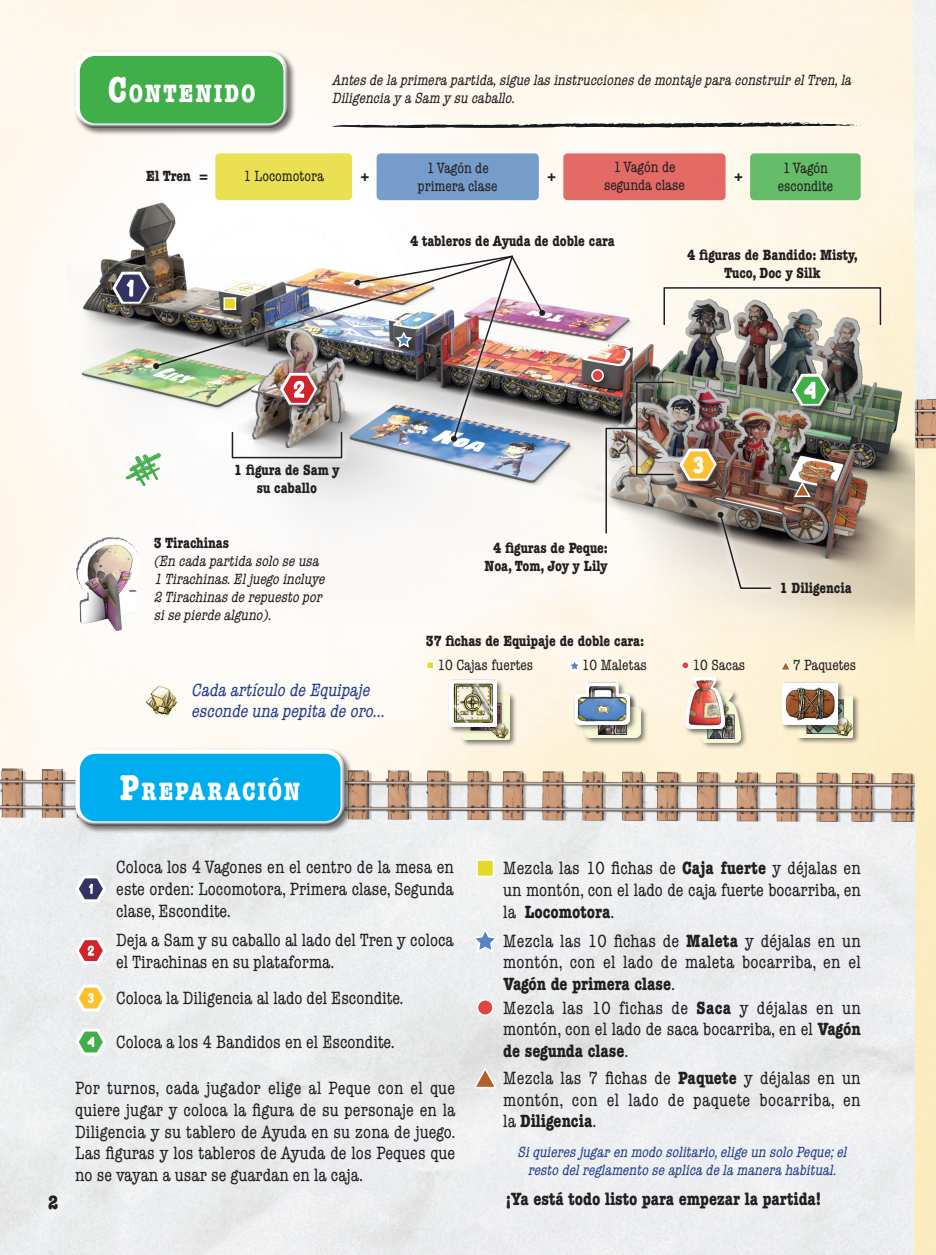
<style>
.page{position:relative;width:936px;height:1255px;background:#fff}
.page>*{position:absolute;margin:0;border:0;box-sizing:border-box;transform-origin:0 0}
.t1{font:700 condensed 25.5px "American Typewriter ITC Pro";letter-spacing:.075em;color:#fff}
.t2{font:700 condensed 19.5px "American Typewriter ITC Pro";color:#231f20}
.t3{font:condensed 18px/21.6px "American Typewriter ITC Pro";color:#231f20;text-align:justify}
.t4{font:italic condensed 18px/21px "American Typewriter ITC Pro";color:#253f8e}
.t5{font:700 condensed 18px "American Typewriter ITC Pro";color:#231f20}
.t6{font:italic condensed 15px/18px "American Typewriter ITC Pro";color:#231f20}
.t7{font:700 condensed 15px/18px "American Typewriter ITC Pro";color:#231f20;text-align:center}
.t8{font:condensed 15px/18px "American Typewriter ITC Pro";color:#231f20;text-align:center}
.t9{font:italic condensed 15px/18px "American Typewriter ITC Pro";color:#253f8e;text-align:center}
.s1{font-size:36.3px}
.s2{font-style:normal}
.s3{font-weight:700}
</style>
<div class="page">
<img style="left:67px;top:38px;width:847px;height:636px">
<img style="left:912px;top:0;width:23px;height:433px">
<div style="left:74px;top:50px;width:222px;height:86px;background:#231f20;opacity:.6"></div>
<div style="left:74px;top:49px;width:214px;height:71px;background:#fff;opacity:.75"></div>
<div style="left:74px;top:58px;width:216px;height:71px;background:#231f20;opacity:.75"></div>
<div style="left:710px;top:504px;width:68px;height:92px;background:#fff;opacity:.75"></div>
<svg style="left:717px;top:512px;width:55px;height:77px;background:#aca49c"></svg>
<img style="left:76px;top:537px;width:64px;height:93px">
<img style="left:0;top:768px;width:914px;height:54px">
<svg style="left:126px;top:453px;width:35px;height:33px"></svg>
<div style="left:700px;top:689px;width:47px;height:60px;background:#231f20;opacity:.6"></div>
<img style="left:702px;top:691px;width:38px;height:51px">
<div style="left:684px;top:676px;width:47px;height:60px;background:#231f20;opacity:.6"></div>
<img style="left:686px;top:677px;width:38px;height:52px">
<div style="left:583px;top:694px;width:64px;height:51px;background:#231f20;opacity:.6"></div>
<img style="left:584px;top:695px;width:56px;height:42px">
<div style="left:572px;top:681px;width:65px;height:50px;background:#231f20;opacity:.6"></div>
<img style="left:574px;top:682px;width:55px;height:42px">
<div style="left:215px;top:153px;width:137px;height:47px;background:#eae052;border-radius:4px"></div>
<div style="left:376px;top:153px;width:163px;height:47px;background:#769cca;border-radius:4px"></div>
<div style="left:461px;top:691px;width:56px;height:56px;background:#231f20;opacity:.6"></div>
<img style="left:462px;top:693px;width:47px;height:47px">
<div style="left:448px;top:678px;width:56px;height:56px;background:#231f20;opacity:.6"></div>
<img style="left:450px;top:680px;width:46px;height:46px">
<div style="left:563px;top:153px;width:162px;height:47px;background:#e46a65;border-radius:4px"></div>
<div style="left:750px;top:153px;width:110px;height:47px;background:#65bc68;border-radius:4px"></div>
<div style="left:795px;top:694px;width:65px;height:51px;background:#231f20;opacity:.6"></div>
<img style="left:797px;top:695px;width:55px;height:42px">
<div style="left:780px;top:680px;width:65px;height:51px;background:#231f20;opacity:.6"></div>
<img style="left:782px;top:682px;width:55px;height:42px">
<div style="left:74px;top:747px;width:279px;height:86px;background:#231f20;opacity:.6"></div>
<div style="left:74px;top:746px;width:271px;height:71px;background:#fff;opacity:.75"></div>
<div style="left:74px;top:755px;width:273px;height:71px;background:#231f20;opacity:.75"></div>
<svg style="left:332px;top:122px;width:529px;height:6px"></svg>
<svg style="left:74px;top:1025px;width:34px;height:31px"></svg>
<svg style="left:74px;top:982px;width:34px;height:30px"></svg>
<svg style="left:74px;top:934px;width:34px;height:31px"></svg>
<svg style="left:74px;top:872px;width:34px;height:31px"></svg>
<div style="left:678px;top:447px;width:46px;height:42px;background:#231f20;opacity:.6"></div>
<svg style="left:681px;top:446px;width:38px;height:36px"></svg>
<div style="left:790px;top:372px;width:47px;height:42px;background:#231f20;opacity:.6"></div>
<div style="left:790px;top:373px;width:42px;height:35px;background:#231f20;opacity:.75"></div>
<svg style="left:790px;top:372px;width:41px;height:36px"></svg>
<div style="left:655px;top:279px;width:233px;height:53px;background:#fff;opacity:.75"></div>
<div style="left:663px;top:287px;width:218px;height:38px;border:2px solid #231f20"></div>
<div style="left:597px;top:374px;width:84px;height:167px;background:#fff;opacity:.75"></div>
<div style="left:636px;top:381px;width:38px;height:94px;border:2px solid #231f20"></div>
<hr style="left:606px;top:427px;width:30px;height:2px;background:#231f20">
<hr style="left:605px;top:428px;width:2px;height:105px;background:#231f20">
<div style="left:224px;top:424px;width:126px;height:42px;background:#fff;opacity:.75"></div>
<div style="left:232px;top:432px;width:110px;height:26px;border:2px solid #231f20"></div>
<div style="left:146px;top:248px;width:406px;height:201px;background:#fff;opacity:.75"></div>
<div style="left:589px;top:367px;width:22px;height:22px;background:#231f20;opacity:.6"></div>
<div style="left:592px;top:370px;width:11px;height:11px;background:#de4642;border-radius:50%"></div>
<div style="left:591px;top:369px;width:13px;height:13px;border:2px solid #fff;border-radius:50%"></div>
<img style="left:111px;top:254px;width:434px;height:188px">
<img style="left:144px;top:683px;width:34px;height:34px">
<div style="left:792px;top:480px;width:26px;height:25px;background:#231f20;opacity:.6"></div>
<svg style="left:792px;top:480px;width:20px;height:18px"></svg>
<svg style="left:475px;top:858px;width:20px;height:19px"></svg>
<img style="left:914px;top:399px;width:21px;height:49px">
<div style="left:477px;top:999px;width:16px;height:16px;background:#de4642;border-radius:50%"></div>
<div style="left:476px;top:999px;width:17px;height:17px;border:2px solid #fff;border-radius:50%"></div>
<svg style="left:470px;top:927px;width:30px;height:26px"></svg>
<svg style="left:472px;top:1065px;width:26px;height:24px"></svg>
<div style="left:681px;top:661px;width:8px;height:8px;background:#de4642;border-radius:50%"></div>
<div style="left:681px;top:661px;width:8px;height:8px;border:2px solid #fff;border-radius:50%"></div>
<svg style="left:565px;top:658px;width:18px;height:15px"></svg>
<svg style="left:425px;top:660px;width:10px;height:10px"></svg>
<svg style="left:778px;top:658px;width:15px;height:14px"></svg>
<h1 class="t1" style="left:108px;top:78px;width:148px"><span class="s1">C</span>ONTENIDO</h1>
<p class="t6" style="left:332px;top:71px;width:524px">Antes de la primera partida,sigue las instrucciones de montaje para construirelTren,la<br>Diligencia y a Sam y su caballo<span class="s2">.</span></p>
<p class="t8" style="left:418px;top:159px;width:81px">1 Vagón de primera clase</p>
<p class="t8" style="left:604px;top:158px;width:82px">1 Vagón de segunda clase</p>
<p class="t8" style="left:777px;top:159px;width:57px">1 Vagón escondite</p>
<p class="t7" style="left:146px;top:167px;width:63px">El Tren =</p>
<p class="t8" style="left:243px;top:167px;width:82px">1 Locomotora</p>
<p class="t7" style="left:360px;top:167px;width:10px">+</p>
<p class="t7" style="left:547px;top:167px;width:10px">+</p>
<p class="t7" style="left:734px;top:167px;width:10px">+</p>
<p class="t7" style="left:410px;top:232px;width:206px">4 tableros de Ayuda de doble cara</p>
<p class="t7" style="left:687px;top:246px;width:172px">4 figuras de Bandido: Misty,<br>Tuco, Doc y Silk</p>
<p class="t7" style="left:234px;top:461px;width:107px">1 figura de Sam y su caballo</p>
<p class="t7" style="left:154px;top:533px;width:77px">3 Tirachinas</p>
<p class="t6" style="left:154px;top:552px;width:176px">(En cada partida solo se usa<br>1 Tirachinas.Eljuego incluye<br>2 Tirachinas de repuesto por sise pierde alguno).</p>
<p class="t4" style="left:191px;top:680px;width:199px">Cada artículo de Equipaj e esconde una pepita de oro...</p>
<h1 class="t1" style="left:120px;top:776px;width:182px"><span class="s1">P</span>REPARACIÓN</h1>
<p class="t7" style="left:484px;top:538px;width:125px">4 figuras de Peque:<br>Noa, Tom, Joy y Lily</p>
<p class="t7" style="left:779px;top:579px;width:73px">1 Diligencia</p>
<p class="t7" style="left:426px;top:631px;width:220px">37 fichas de Equipaje de doble cara:</p>
<p class="t8" style="left:437px;top:656px;width:97px">10 Cajas fuertes</p>
<p class="t8" style="left:581px;top:656px;width:67px">10 Maletas</p>
<p class="t8" style="left:692px;top:656px;width:54px">10 Sacas</p>
<p class="t8" style="left:792px;top:656px;width:65px">7 Paquetes</p>
<p class="t2" style="left:48px;top:1190px;width:12px">2</p>
<p class="t3" style="left:116px;top:856px;width:339px">Coloca los 4 Vagones en el centro de la mesa en este orden: Locomotora, Primera clase, Segunda clase, Escondite.</p>
<p class="t3" style="left:116px;top:929px;width:339px">Deja a Sam y su caballo al lado del Tren y coloca el Tirachinas en su plataforma.</p>
<p class="t3" style="left:116px;top:987px;width:289px">Coloca la Diligencia al lado del Escondite.</p>
<p class="t3" style="left:116px;top:1031px;width:280px">Coloca a los 4 Bandidos en el Escondite.</p>
<p class="t3" style="left:75px;top:1077px;width:382px">Por turnos, cada jugador elige al Peque con el que quiere jugar y coloca la figura de su personaje en la Diligencia y su tablero de Ayuda en su zona de juego.<br>Las figuras y los tableros de Ayuda de los Peques que no se vayan a usar se guardan en la caja.</p>
<p class="t3" style="left:503px;top:857px;width:359px">Mezcla las 10 fichas de <span class="s3">Caja fuerte</span> y déjalas en un montón, con el lado de caja fuerte bocarriba, en la <span class="s3">Locomotora</span>.</p>
<p class="t3" style="left:503px;top:929px;width:359px">Mezcla las 10 fichas de <span class="s3">Maleta</span> y déjalas en un montón, con el lado de maleta bocarriba, en el <span class="s3">Vagón de primera clase</span>.</p>
<p class="t3" style="left:503px;top:997px;width:359px">Mezcla las 10 fichas de <span class="s3">Saca</span> y déjalas en un montón, con el lado de saca bocarriba, en el <span class="s3">Vagón de segunda clase</span>.</p>
<p class="t3" style="left:503px;top:1067px;width:359px">Mezcla las 7 fichas de <span class="s3">Paquete</span> y déjalas en un montón, con el lado de paquete bocarriba, en la <span class="s3">Diligencia</span>.</p>
<p class="t9" style="left:517px;top:1142px;width:333px">Siquieres jugaren modo solitario,elige un solo Peque;el resto delreglamento se aplica de la manera habitual.</p>
<p class="t5" style="left:505px;top:1188px;width:317px">¡Ya está todo listo para empezar la partida!</p>
</div>
